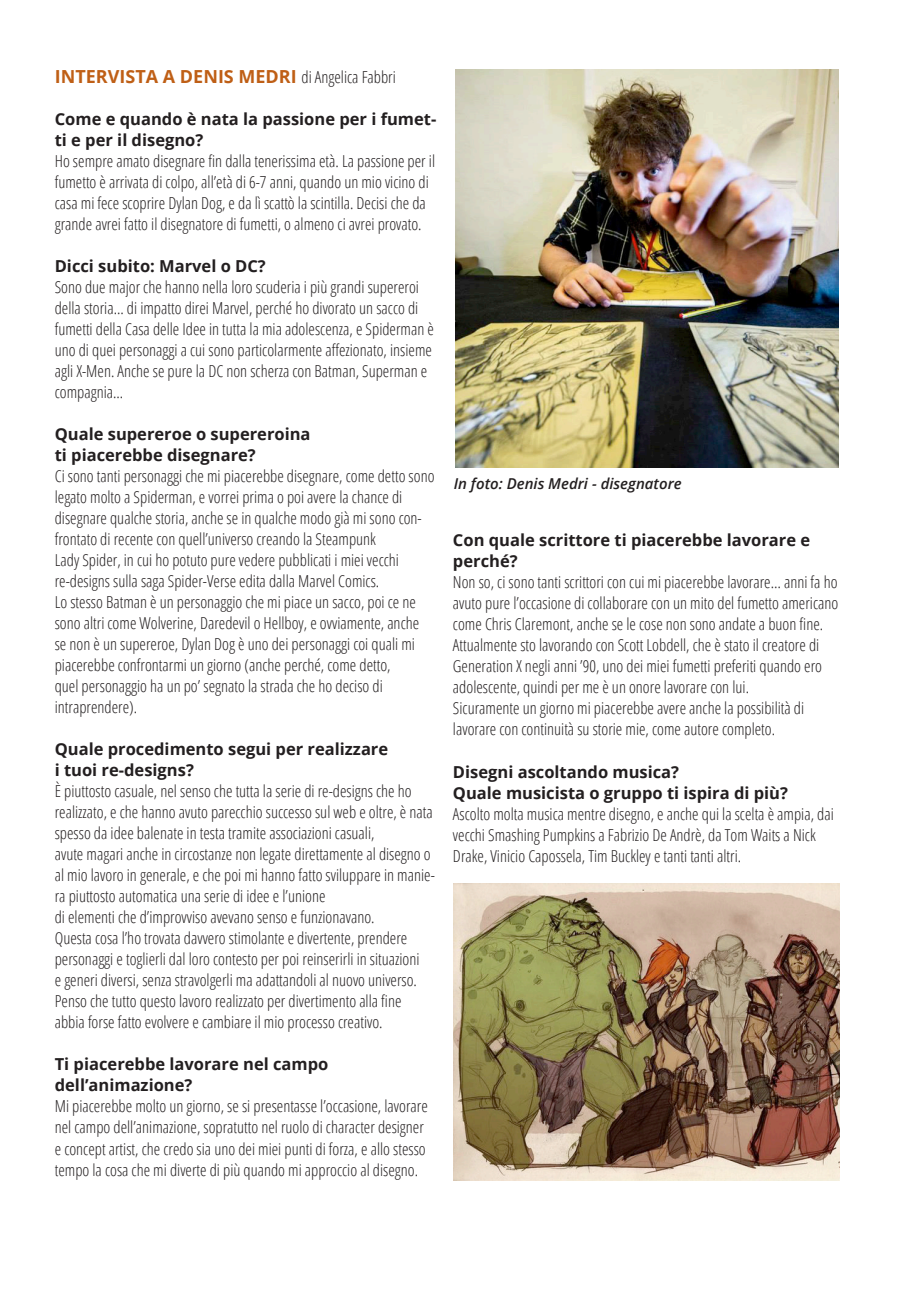
<style>
.page{position:relative;width:906px;height:1289px;background:#fff}
.page>*{position:absolute;margin:0;border:0;box-sizing:border-box;transform-origin:0 0}
.t1{font:700 18px "Open Sans";color:#bf5f16}
.t2{font:300 condensed 16.5px/21px "Open Sans";color:#231f20}
.t3{font:700 16.5px/21px "Open Sans";color:#231f20}
.t4{font:italic 600 15px "Open Sans";color:#231f20}
.s1{font-weight:300;font-stretch:condensed;font-size:16.5px;color:#231f20}
</style>
<div class="page">
<img style="left:456px;top:69px;width:382px;height:398px">
<img style="left:453px;top:883px;width:386px;height:297px">
<p class="t1" style="left:55px;top:64px;width:342px">INTERVISTA A DENIS MEDRI <span class="s1">di Angelica Fabbri</span></p>
<p class="t3" style="left:55px;top:108px;width:383px">Come e quando è nata la passione per i fumet&shy;ti e per il disegno?</p>
<p class="t2" style="left:55px;top:150px;width:382px">Ho sempre amato disegnare fin dalla tenerissima età. La passione per il fumetto è arrivata di colpo, all’età di 6-7 anni, quando un mio vicino di casa mi fece scoprire Dylan Dog, e da lì scattò la scintilla. Decisi che da grande avrei fatto il disegnatore di fumetti, o almeno ci avrei provato.</p>
<p class="t3" style="left:55px;top:255px;width:212px">Dicci subito: Marvel o DC?</p>
<p class="t2" style="left:55px;top:276px;width:381px">Sono due major che hanno nella loro scuderia i più grandi supereroi della storia... di impatto direi Marvel, perché ho divorato un sacco di fumetti della Casa delle Idee in tutta la mia adolescenza, e Spiderman è uno di quei personaggi a cui sono particolarmente affezionato, insieme agli X-Men. Anche se pure la DC non scherza con Batman, Superman e compagnia...</p>
<p class="t3" style="left:55px;top:423px;width:257px">Quale supereroe o supereroina ti piacerebbe disegnare?</p>
<p class="t2" style="left:55px;top:465px;width:381px">Ci sono tanti personaggi che mi piacerebbe disegnare, come detto sono legato molto a Spiderman, e vorrei prima o poi avere la chance di disegnare qualche storia, anche se in qualche modo già mi sono con&shy;frontato di recente con quell’universo creando la Steampunk<br>Lady Spider, in cui ho potuto pure vedere pubblicati i miei vecchi re-designs sulla saga Spider-Verse edita dalla Marvel Comics.<br>Lo stesso Batman è un personaggio che mi piace un sacco, poi ce ne sono altri come Wolverine, Daredevil o Hellboy, e ovviamente, anche se non è un supereroe, Dylan Dog è uno dei personaggi coi quali mi piacerebbe confrontarmi un giorno (anche perché, come detto,<br>quel personaggio ha un po’ segnato la strada che ho deciso di intraprendere).</p>
<p class="t3" style="left:55px;top:738px;width:335px">Quale procedimento segui per realizzare i tuoi re-designs?</p>
<p class="t2" style="left:55px;top:780px;width:381px">È piuttosto casuale, nel senso che tutta la serie di re-designs che ho realizzato, e che hanno avuto parecchio successo sul web e oltre, è nata spesso da idee balenate in testa tramite associazioni casuali,<br>avute magari anche in circostanze non legate direttamente al disegno o al mio lavoro in generale, e che poi mi hanno fatto sviluppare in manie&shy;ra piuttosto automatica una serie di idee e l’unione<br>di elementi che d’improvviso avevano senso e funzionavano.<br>Questa cosa l’ho trovata davvero stimolante e divertente, prendere personaggi e toglierli dal loro contesto per poi reinserirli in situazioni<br>e generi diversi, senza stravolgerli ma adattandoli al nuovo universo.<br>Penso che tutto questo lavoro realizzato per divertimento alla fine abbia forse fatto evolvere e cambiare il mio processo creativo.</p>
<p class="t3" style="left:55px;top:1053px;width:275px">Ti piacerebbe lavorare nel campo dell’animazione?</p>
<p class="t2" style="left:55px;top:1095px;width:374px">Mi piacerebbe molto un giorno, se si presentasse l’occasione, lavorare nel campo dell’animazione, sopratutto nel ruolo di character designer e concept artist, che credo sia uno dei miei punti di forza, e allo stesso tempo la cosa che mi diverte di più quando mi approccio al disegno.</p>
<p class="t4" style="left:454px;top:473px;width:229px">In foto: Denis Medri - disegnatore</p>
<p class="t3" style="left:453px;top:529px;width:359px">Con quale scrittore ti piacerebbe lavorare e perché?</p>
<p class="t2" style="left:453px;top:571px;width:387px">Non so, ci sono tanti scrittori con cui mi piacerebbe lavorare… anni fa ho avuto pure l’occasione di collaborare con un mito del fumetto americano come Chris Claremont, anche se le cose non sono andate a buon fine.<br>Attualmente sto lavorando con Scott Lobdell, che è stato il creatore di Generation X negli anni ’90, uno dei miei fumetti preferiti quando ero adolescente, quindi per me è un onore lavorare con lui.<br>Sicuramente un giorno mi piacerebbe avere anche la possibilità di lavorare con continuità su storie mie, come autore completo.</p>
<p class="t3" style="left:453px;top:760px;width:336px">Disegni ascoltando musica?<br>Quale musicista o gruppo ti ispira di più?</p>
<p class="t2" style="left:453px;top:802px;width:382px">Ascolto molta musica mentre disegno, e anche qui la scelta è ampia, dai vecchi Smashing Pumpkins a Fabrizio De Andrè, da Tom Waits a Nick<br>Drake, Vinicio Capossela, Tim Buckley e tanti tanti altri.</p>
</div>
